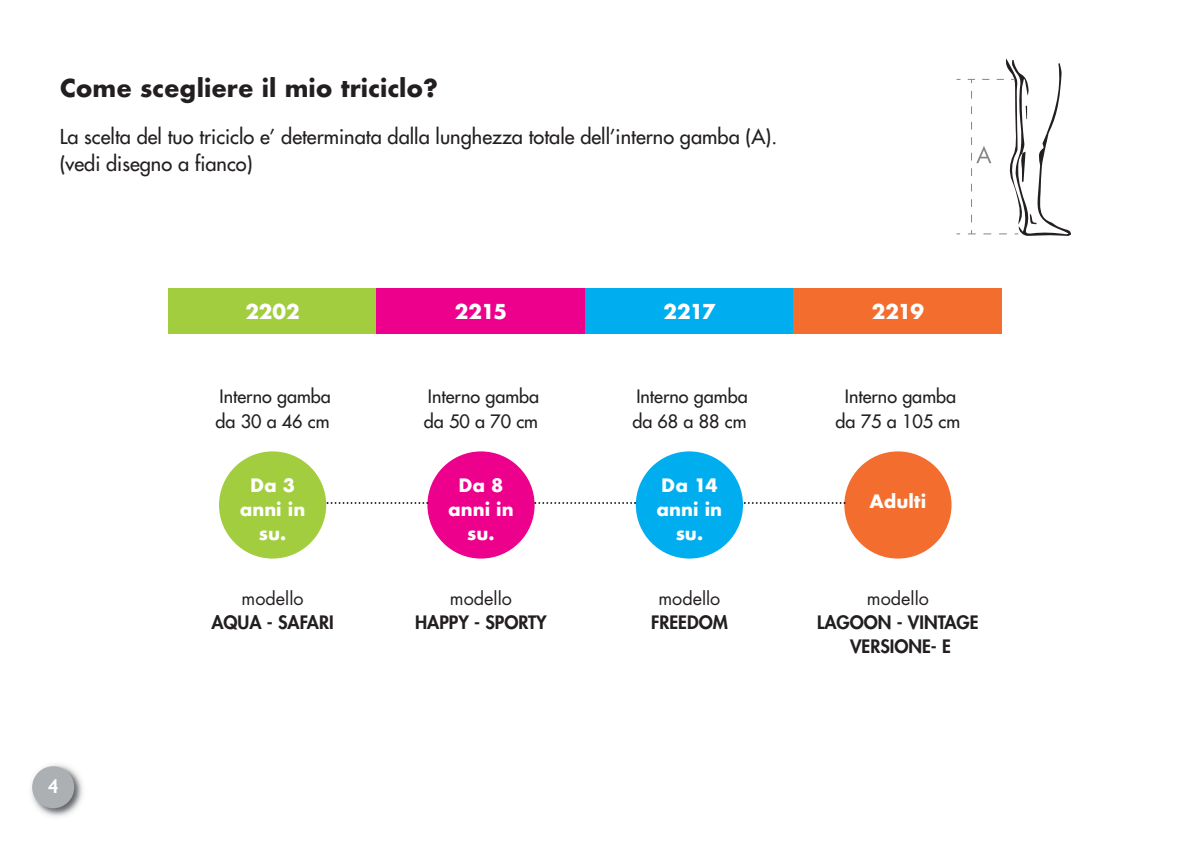
<style>
.page{position:relative;width:1191px;height:842px;background:#fff}
.page>*{position:absolute;margin:0;border:0;box-sizing:border-box;transform-origin:0 0}
.t1{font:700 24px "Futura";color:#231f20}
.t2{font:20px/27.2px "Futura";color:#231f20}
.t3{font:700 20px "Futura";letter-spacing:-.03em;color:#fff}
.t4{font:600 20px "Gill Sans";color:#fff}
.t5{font:18px/24.6px "Futura";color:#231f20}
.t6{font:800 18px/24px "Futura";color:#231f20;text-align:center}
.t7{font:700 18px/24px "Futura";color:#fff;text-align:center}
.t8{font:18px "Futura";color:#231f20}
</style>
<div class="page">
<img style="left:31px;top:764px;width:52px;height:53px">
<div style="left:32px;top:766px;width:42px;height:42px;background:#adb0b2;border-radius:50%"></div>
<div style="left:168px;top:288px;width:209px;height:46px;background:#a1cd3f"></div>
<div style="left:585px;top:288px;width:208px;height:46px;background:#00aeef"></div>
<div style="left:793px;top:288px;width:209px;height:46px;background:#f36d2e"></div>
<div style="left:377px;top:288px;width:208px;height:46px;background:#ec008c"></div>
<div style="left:219px;top:451px;width:107px;height:108px;background:#a1cd3f;border-radius:50%"></div>
<div style="left:427px;top:451px;width:107px;height:108px;background:#ec008c;border-radius:50%"></div>
<div style="left:636px;top:451px;width:107px;height:108px;background:#00aeef;border-radius:50%"></div>
<div style="left:844px;top:451px;width:107px;height:108px;background:#f36d2e;border-radius:50%"></div>
<svg style="left:326px;top:502px;width:102px;height:2px"></svg>
<svg style="left:534px;top:502px;width:102px;height:2px"></svg>
<svg style="left:743px;top:502px;width:102px;height:2px"></svg>
<svg style="left:956px;top:58px;width:115px;height:178px"></svg>
<p class="t1" style="left:60px;top:77px;width:380px">Come scegliere il mio triciclo?</p>
<p class="t2" style="left:60px;top:124px;width:719px">La scelta del tuo triciclo e’ determinata dalla lunghezza totale dell’interno gamba (A). (vedi disegno a fianco)</p>
<p class="t3" style="left:245px;top:302px;width:56px">2202</p>
<p class="t3" style="left:455px;top:302px;width:53px">2215</p>
<p class="t3" style="left:663px;top:302px;width:53px">2217</p>
<p class="t3" style="left:871px;top:302px;width:54px">2219</p>
<p class="t5" style="left:215px;top:385px;width:117px">Interno gamba da 30 a 46 cm</p>
<p class="t5" style="left:424px;top:385px;width:117px">Interno gamba da 50 a 70 cm</p>
<p class="t5" style="left:632px;top:385px;width:117px">Interno gamba da 68 a 88 cm</p>
<p class="t5" style="left:835px;top:385px;width:126px;text-align:center">Interno gamba da 75 a 105 cm</p>
<p class="t4" style="left:48px;top:774px;width:12px">4</p>
<p class="t7" style="left:240px;top:475px;width:67px">Da 3 anni in su.</p>
<p class="t7" style="left:448px;top:475px;width:67px">Da 8 anni in su.</p>
<p class="t7" style="left:656px;top:475px;width:67px">Da 14 anni in su.</p>
<p class="t7" style="left:869px;top:491px;width:58px">Adulti</p>
<p class="t8" style="left:241px;top:590px;width:63px">modello</p>
<p class="t6" style="left:211px;top:611px;width:124px">AQUA - SAFARI</p>
<p class="t8" style="left:450px;top:590px;width:63px">modello</p>
<p class="t6" style="left:415px;top:611px;width:133px">HAPPY - SPORTY</p>
<p class="t8" style="left:658px;top:590px;width:63px">modello</p>
<p class="t6" style="left:651px;top:611px;width:78px">FREEDOM</p>
<p class="t8" style="left:867px;top:590px;width:63px">modello</p>
<p class="t6" style="left:817px;top:611px;width:163px">LAGOON - VINTAGE<br>VERSIONE- E</p>
</div>
